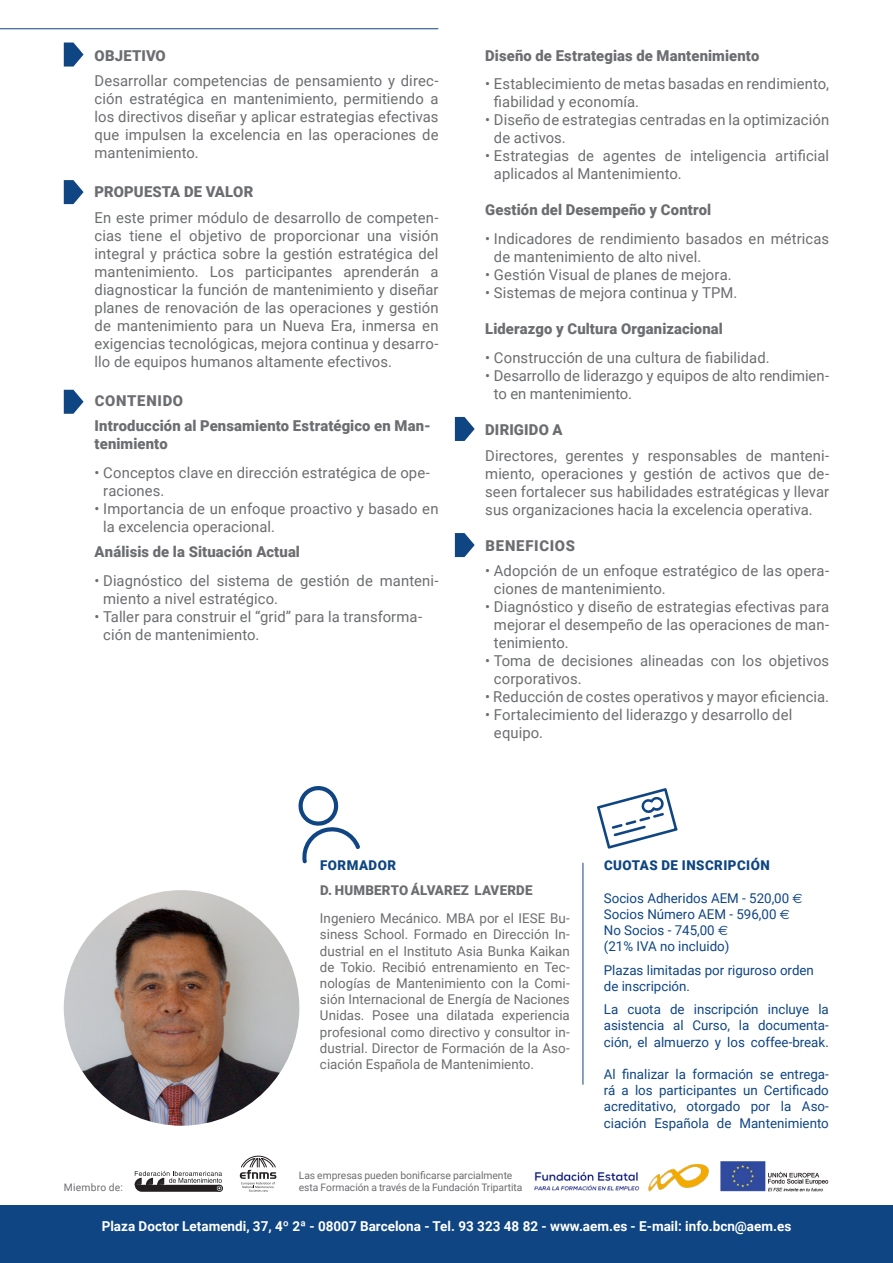
<style>
.page{position:relative;width:893px;height:1263px;background:#fff}
.page>*{position:absolute;margin:0;border:0;box-sizing:border-box;transform-origin:0 0}
.t1{font:15px/18px "Roboto";letter-spacing:.005em;color:#6c6d70}
.t2{font:900 15px/18px "Roboto";letter-spacing:.01em;color:#6c6d70}
.t3{font:900 15px "Roboto";letter-spacing:.045em;color:#6c6d70}
.t4{font:700 13.65px "Roboto";color:#fff}
.t5{font:13.5px/16.2px "Roboto";color:#6c6d70;text-align:justify}
.t6{font:13.5px/16.2px "Roboto";color:#0f4582;text-align:justify}
.t7{font:900 13.5px "Roboto";letter-spacing:.035em;color:#0f4582}
.t8{font:900 13.5px "Roboto";letter-spacing:.015em;color:#6c6d70}
.t9{font:10.35px/12.3px "Roboto";letter-spacing:-.005em;color:#6c6d70}
.t10{font:10.35px "Roboto";letter-spacing:.02em;color:#6c6d70}
.s1{font-family:"Euro Sans"}
</style>
<div class="page">
<svg style="left:64px;top:43px;width:20px;height:24px"></svg>
<svg style="left:64px;top:180px;width:20px;height:24px"></svg>
<svg style="left:64px;top:390px;width:20px;height:24px"></svg>
<svg style="left:455px;top:533px;width:20px;height:24px"></svg>
<svg style="left:455px;top:417px;width:20px;height:24px"></svg>
<div style="left:0;top:1205px;width:893px;height:58px;background:#0f4582"></div>
<svg style="left:240px;top:1155px;width:36px;height:37px"></svg>
<svg style="left:135px;top:1171px;width:88px;height:21px"></svg>
<img style="left:721px;top:1161px;width:108px;height:31px">
<img style="left:534px;top:1164px;width:175px;height:28px">
<hr style="left:0;top:28px;width:438px;height:1px;background:#0f4582">
<hr style="left:583px;top:863px;width:1px;height:221px;background:#0f4582">
<svg style="left:597px;top:788px;width:80px;height:61px"></svg>
<svg style="left:298px;top:786px;width:62px;height:77px"></svg>
<img style="left:64px;top:890px;width:235px;height:236px;border-radius:118px">
<p class="t2" style="left:95px;top:46px;width:73px">OBJETIVO</p>
<p class="t1" style="left:95px;top:71px;width:345px;text-align:justify">Desarrollar competencias de pensamiento y direc&shy;ción estratégica en mantenimiento, permitiendo a los directivos diseñar y aplicar estrategias efectivas que impulsen la excelencia en las operaciones de mantenimiento.</p>
<p class="t2" style="left:95px;top:182px;width:160px">PROPUESTA DE VALOR</p>
<p class="t1" style="left:95px;top:208px;width:345px;text-align:justify">En este primer módulo de desarrollo de competen&shy;cias tiene el objetivo de proporcionar una visión integral y práctica sobre la gestión estratégica del mantenimiento. Los participantes aprenderán a diagnosticar la función de mantenimiento y diseñar planes de renovación de las operaciones y gestión de mantenimiento para un Nueva Era, inmersa en exigencias tecnológicas, mejora continua y desarro&shy;llo de equipos humanos altamente efectivos.</p>
<p class="t3" style="left:95px;top:390px;width:90px">CONTENIDO</p>
<p class="t2" style="left:95px;top:416px;width:338px">Introducción al Pensamiento Estratégico en Man&shy;tenimiento</p>
<p class="t1" style="left:103px;top:463px;width:328px;text-indent:-9px">• Conceptos clave en dirección estratégica de ope&shy;raciones.</p>
<p class="t1" style="left:103px;top:499px;width:337px;text-indent:-9px">• Importancia de un enfoque proactivo y basado en la excelencia operacional.</p>
<p class="t2" style="left:95px;top:542px;width:207px">Análisis de la Situación Actual</p>
<p class="t1" style="left:103px;top:571px;width:337px;text-indent:-9px">• Diagnóstico del sistema de gestión de manteni&shy;miento a nivel estratégico.</p>
<p class="t1" style="left:103px;top:607px;width:320px;text-indent:-9px">• Taller para construir el “grid” para la transforma&shy;ción de mantenimiento.</p>
<p class="t2" style="left:485px;top:46px;width:276px">Diseño de Estrategias de Mantenimiento</p>
<p class="t1" style="left:494px;top:74px;width:337px;text-indent:-9px">• Establecimiento de metas basadas en rendimiento, fiabilidad y economía.</p>
<p class="t1" style="left:494px;top:110px;width:337px;text-indent:-9px">• Diseño de estrategias centradas en la optimización de activos.</p>
<p class="t1" style="left:494px;top:146px;width:337px;text-indent:-9px">• Estrategias de agentes de inteligencia artificial aplicados al Mantenimiento.</p>
<p class="t2" style="left:485px;top:200px;width:227px">Gestión del Desempeño y Control</p>
<p class="t1" style="left:494px;top:229px;width:337px;text-indent:-9px">• Indicadores de rendimiento basados en métricas de mantenimiento de alto nivel.</p>
<p class="t1" style="left:485px;top:265px;width:248px">• Gestión Visual de planes de mejora.</p>
<p class="t1" style="left:485px;top:283px;width:254px">• Sistemas de mejora continua y TPM.</p>
<p class="t2" style="left:485px;top:319px;width:239px">Liderazgo y Cultura Organizacional</p>
<p class="t1" style="left:485px;top:348px;width:286px">• Construcción de una cultura de fiabilidad.</p>
<p class="t1" style="left:494px;top:366px;width:337px;text-indent:-9px">• Desarrollo de liderazgo y equipos de alto rendimien&shy;to en mantenimiento.</p>
<p class="t2" style="left:485px;top:420px;width:79px">DIRIGIDO A</p>
<p class="t1" style="left:485px;top:446px;width:345px;text-align:justify">Directores, gerentes y responsables de manteni&shy;miento, operaciones y gestión de activos que de&shy;seen fortalecer sus habilidades estratégicas y llevar sus organizaciones hacia la excelencia operativa.</p>
<p class="t3" style="left:486px;top:535px;width:91px">BENEFICIOS</p>
<p class="t1" style="left:494px;top:561px;width:337px;text-indent:-9px">• Adopción de un enfoque estratégico de las opera&shy;ciones de mantenimiento.</p>
<p class="t1" style="left:494px;top:597px;width:337px;text-align:justify;text-indent:-9px">• Diagnóstico y diseño de estrategias efectivas para mejorar el desempeño de las operaciones de man&shy;tenimiento.</p>
<p class="t1" style="left:494px;top:651px;width:337px;text-indent:-9px">• Toma de decisiones alineadas con los objetivos corporativos.</p>
<p class="t1" style="left:485px;top:687px;width:345px">• Reducción de costes operativos y mayor eficiencia.</p>
<p class="t1" style="left:494px;top:705px;width:300px;text-indent:-9px">• Fortalecimiento del liderazgo y desarrollo del equipo.</p>
<p class="t7" style="left:320px;top:856px;width:77px">FORMADOR</p>
<p class="t8" style="left:320px;top:881px;width:214px">D. HUMBERTO ÁLVAREZ LAVERDE</p>
<p class="t5" style="left:320px;top:910px;width:251px">Ingeniero Mecánico. MBA por el IESE Bu&shy;siness School. Formado en Dirección In&shy;dustrial en el Instituto Asia Bunka Kaikan de Tokio. Recibió entrenamiento en Tec&shy;nologías de Mantenimiento con la Comi&shy;sión Internacional de Energía de Naciones Unidas. Posee una dilatada experiencia profesional como directivo y consultor in&shy;dustrial. Director de Formación de la Aso&shy;ciación Española de Mantenimiento.</p>
<p class="t7" style="left:604px;top:856px;width:167px">CUOTAS DE INSCRIPCIÓN</p>
<p class="t6" style="left:604px;top:889px;width:200px">Socios Adheridos AEM - 520,00 <span class="s1">E</span></p>
<p class="t6" style="left:604px;top:905px;width:187px">Socios Número AEM - 596,00 <span class="s1">E</span></p>
<p class="t6" style="left:604px;top:921px;width:126px">No Socios - 745,00 <span class="s1">E</span></p>
<p class="t6" style="left:604px;top:938px;width:127px">(21% IVA no incluido)</p>
<p class="t6" style="left:604px;top:961px;width:212px">Plazas limitadas por riguroso orden de inscripción.</p>
<p class="t6" style="left:604px;top:1001px;width:227px">La cuota de inscripción incluye la asistencia al Curso, la documenta&shy;ción, el almuerzo y los coffee-break.</p>
<p class="t6" style="left:604px;top:1065px;width:227px">Al finalizar la formación se entrega&shy;rá a los participantes un Certificado acreditativo, otorgado por la Aso&shy;ciación Española de Mantenimiento</p>
<p class="t9" style="left:299px;top:1168px;width:225px">Las empresas pueden bonificarse parcialmente esta Formación a través de la Fundación Tripartita</p>
<p class="t4" style="left:102px;top:1216px;width:691px">Plaza Doctor Letamendi, 37, 4º 2ª - 08007 Barcelona - Tel. 93 323 48 82 - www.aem.es - E-mail: info.bcn@aem.es</p>
<p class="t10" style="left:64px;top:1180px;width:61px">Miembro de:</p>
</div>
